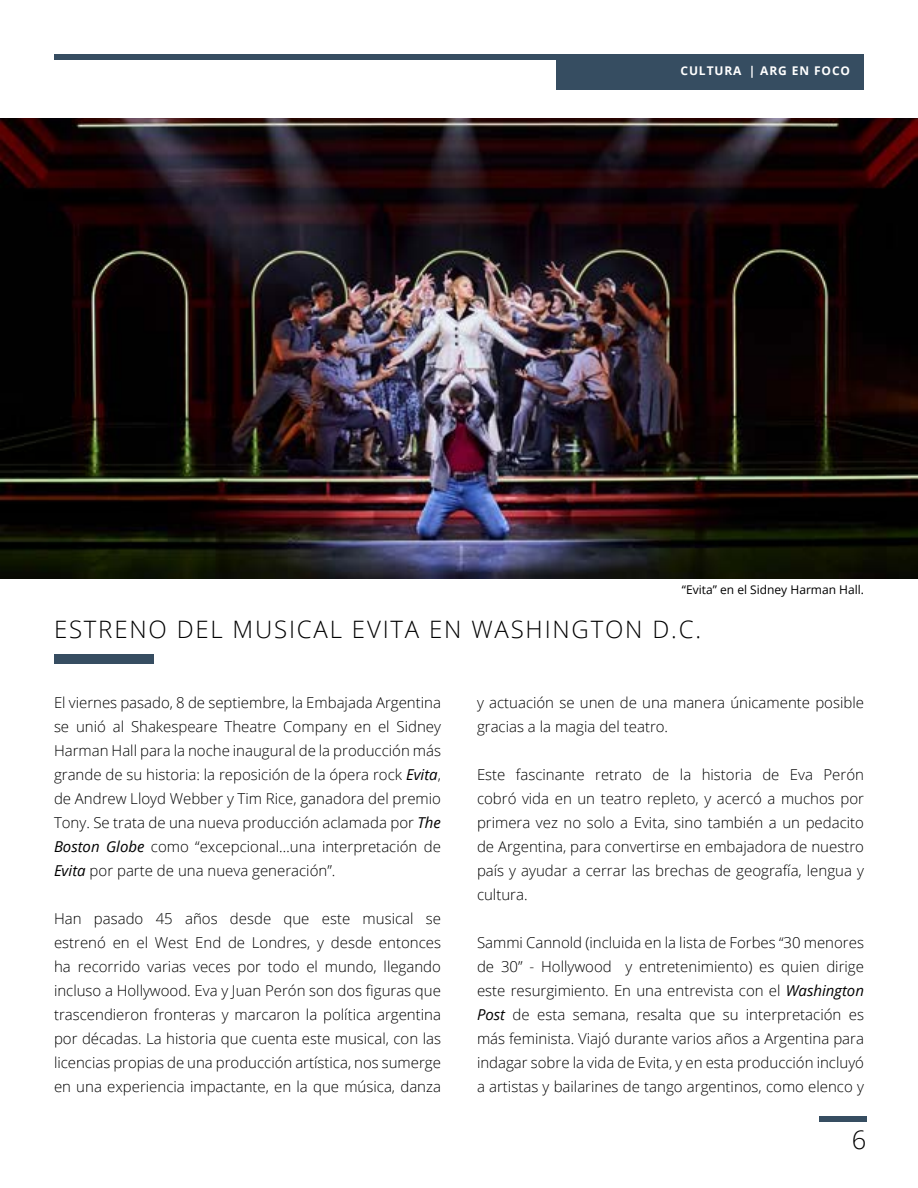
<style>
.page{position:relative;width:918px;height:1188px;background:#fff}
.page>*{position:absolute;margin:0;border:0;box-sizing:border-box;transform-origin:0 0}
.t1{font:300 25.5px "Open Sans";color:#000}
.t2{font:300 24px "Open Sans";letter-spacing:.075em;color:#000}
.t3{font:300 15px/24px "Open Sans";color:#000;text-align:justify}
.t4{font:12px "Open Sans";color:#000}
.t5{font:700 12px "Open Sans";letter-spacing:.075em;color:#fff}
.s1{font-weight:400;font-style:italic}
</style>
<div class="page">
<div style="left:54px;top:54px;width:810px;height:5px;background:#364d61"></div>
<div style="left:556px;top:54px;width:308px;height:36px;background:#364d61"></div>
<div style="left:819px;top:1116px;width:47px;height:5px;background:#364d61"></div>
<img style="left:0;top:118px;width:918px;height:461px">
<div style="left:54px;top:654px;width:100px;height:9px;background:#364d61"></div>
<p class="t5" style="left:680px;top:62px;width:54px">CULTURA</p>
<p class="t5" style="left:749px;top:62px;width:103px">| ARG EN FOCO</p>
<p class="t4" style="left:682px;top:582px;width:184px">“Evita” en el Sidney Harman Hall.</p>
<h2 class="t2" style="left:54px;top:612px;width:649px">ESTRENO DEL MUSICAL EVITA EN WASHINGTON D.C.</h2>
<p class="t3" style="left:54px;top:690px;width:389px">El viernes pasado, 8 de septiembre, la Embajada Argentina se unió al Shakespeare Theatre Company en el Sidney Harman Hall para la noche inaugural de la producción más grande de su historia: la reposición de la ópera rock <span class="s1">Evita</span>, de Andrew Lloyd Webber y Tim Rice, ganadora del premio Tony. Se trata de una nueva producción aclamada por <span class="s1">The Boston Globe</span> como “excepcional…una interpretación de <span class="s1">Evita</span> por parte de una nueva generación”.</p>
<p class="t3" style="left:54px;top:906px;width:389px">Han pasado 45 años desde que este musical se estrenó en el West End de Londres, y desde entonces ha recorrido varias veces por todo el mundo, llegando incluso a Hollywood. Eva y Juan Perón son dos figuras que trascendieron fronteras y marcaron la política argentina por décadas. La historia que cuenta este musical, con las licencias propias de una producción artística, nos sumerge en una experiencia impactante, en la que música, danza</p>
<p class="t3" style="left:477px;top:690px;width:389px">y actuación se unen de una manera únicamente posible gracias a la magia del teatro.</p>
<p class="t3" style="left:477px;top:762px;width:389px">Este fascinante retrato de la historia de Eva Perón cobró vida en un teatro repleto, y acercó a muchos por primera vez no solo a Evita, sino también a un pedacito de Argentina, para convertirse en embajadora de nuestro país y ayudar a cerrar las brechas de geografía, lengua y cultura.</p>
<p class="t3" style="left:477px;top:930px;width:389px">Sammi Cannold (incluida en la lista de Forbes “30 menores de 30” - Hollywood y entretenimiento) es quien dirige este resurgimiento. En una entrevista con el <span class="s1">Washington Post</span> de esta semana, resalta que su interpretación es más feminista. Viajó durante varios años a Argentina para indagar sobre la vida de Evita, y en esta producción incluyó a artistas y bailarines de tango argentinos, como elenco y</p>
<h1 class="t1" style="left:852px;top:1122px;width:16px">6</h1>
</div>
